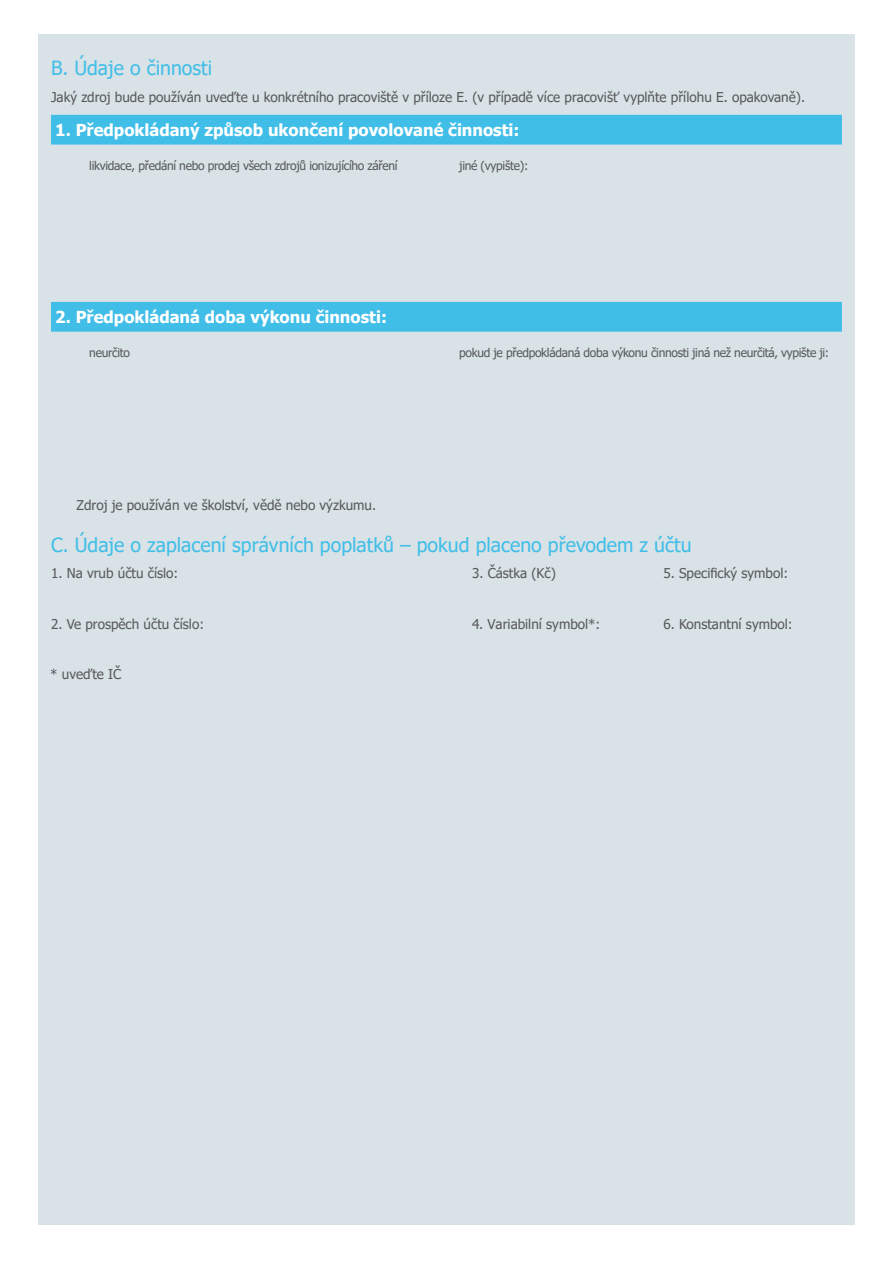
<style>
.page{position:relative;width:893px;height:1263px;background:#fff}
.page>*{position:absolute;margin:0;border:0;box-sizing:border-box;transform-origin:0 0}
.t1{font:19.5px "Tahoma";color:#41bee8}
.t2{font:700 16.5px "Tahoma";color:#fff}
.t3{font:13.5px "Tahoma";color:#58595b}
.t4{font:12px "Tahoma";letter-spacing:-.025em;color:#58595b}
</style>
<div class="page">
<div style="left:38px;top:34px;width:817px;height:1191px;background:#d8e2e7"></div>
<div style="left:51px;top:115px;width:791px;height:30px;background:#41bee8"></div>
<div style="left:51px;top:302px;width:791px;height:30px;background:#41bee8"></div>
<h1 class="t1" style="left:51px;top:55px;width:163px">B. Údaje o činnosti</h1>
<p class="t3" style="left:51px;top:88px;width:756px">Jaký zdroj bude používán uveďte u konkrétního pracoviště v příloze E. (v případě více pracovišť vyplňte přílohu E. opakovaně).</p>
<p class="t2" style="left:55px;top:118px;width:466px">1. Předpokládaný způsob ukončení povolované činnosti:</p>
<p class="t4" style="left:89px;top:158px;width:310px">likvidace, předání nebo prodej všech zdrojů ionizujícího záření</p>
<p class="t4" style="left:459px;top:158px;width:71px">jiné (vypište):</p>
<p class="t2" style="left:55px;top:306px;width:333px">2. Předpokládaná doba výkonu činnosti:</p>
<p class="t4" style="left:89px;top:345px;width:42px">neurčito</p>
<p class="t4" style="left:459px;top:345px;width:371px">pokud je předpokládaná doba výkonu činnosti jiná než neurčitá, vypište ji:</p>
<p class="t3" style="left:77px;top:496px;width:301px">Zdroj je používán ve školství, vědě nebo výzkumu.</p>
<h1 class="t1" style="left:51px;top:532px;width:642px">C. Údaje o zaplacení správních poplatků – pokud placeno převodem z účtu</h1>
<p class="t3" style="left:51px;top:564px;width:129px">1. Na vrub účtu číslo:</p>
<p class="t3" style="left:51px;top:615px;width:155px">2. Ve prospěch účtu číslo:</p>
<p class="t3" style="left:472px;top:564px;width:85px">3. Částka (Kč)</p>
<p class="t3" style="left:472px;top:615px;width:130px">4. Variabilní symbol*:</p>
<p class="t3" style="left:663px;top:564px;width:126px">5. Specifický symbol:</p>
<p class="t3" style="left:663px;top:615px;width:131px">6. Konstantní symbol:</p>
<p class="t3" style="left:50px;top:665px;width:73px">* uveďte IČ</p>
</div>
